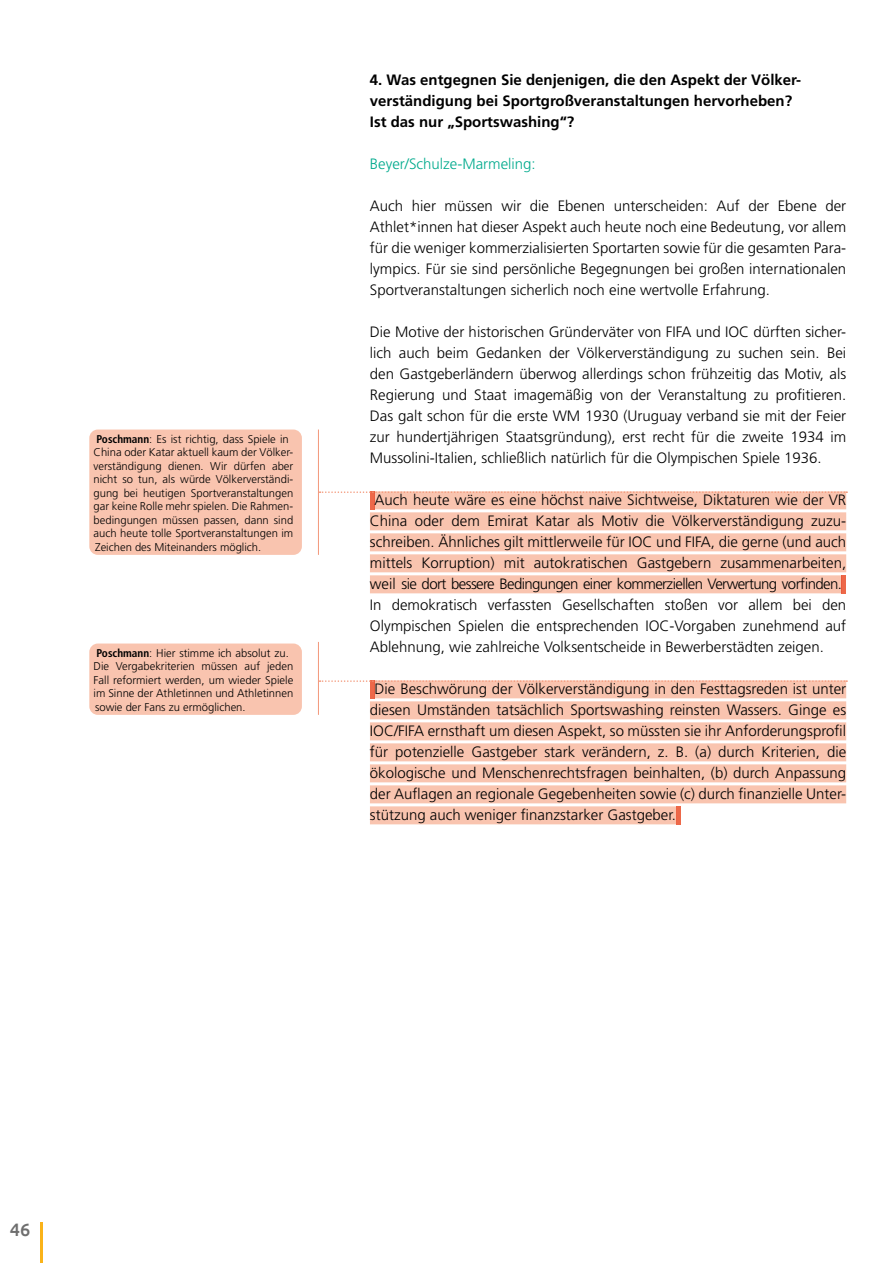
<style>
.page{position:relative;width:893px;height:1263px;background:#fff}
.page>*{position:absolute;margin:0;border:0;box-sizing:border-box;transform-origin:0 0}
.t1{font:500 18px "Ubuntu";color:#6e6e6e}
.t2{font:300 15px/21px "Frutiger";color:#000;text-align:justify}
.t3{font:700 15px/21px "Frutiger";color:#000}
.t4{font:300 15px "Frutiger";color:#00aa8d}
.t5{font:300 11.25px/13.5px "Frutiger";color:#000}
.s1{font-weight:700;font-stretch:condensed}
</style>
<div class="page">
<hr style="left:40px;top:1222px;width:3px;height:41px;background:#fab319">
<div style="left:375px;top:491px;width:471px;height:18px;background:#f9c4af"></div>
<div style="left:370px;top:512px;width:476px;height:18px;background:#f9c4af"></div>
<div style="left:370px;top:533px;width:476px;height:18px;background:#f9c4af"></div>
<div style="left:370px;top:554px;width:476px;height:18px;background:#f9c4af"></div>
<div style="left:370px;top:575px;width:471px;height:18px;background:#f9c4af"></div>
<div style="left:375px;top:680px;width:471px;height:18px;background:#f9c4af"></div>
<div style="left:370px;top:701px;width:476px;height:18px;background:#f9c4af"></div>
<div style="left:370px;top:722px;width:476px;height:18px;background:#f9c4af"></div>
<div style="left:370px;top:743px;width:476px;height:18px;background:#f9c4af"></div>
<div style="left:370px;top:764px;width:476px;height:18px;background:#f9c4af"></div>
<div style="left:370px;top:785px;width:476px;height:18px;background:#f9c4af"></div>
<div style="left:370px;top:806px;width:306px;height:18px;background:#f9c4af"></div>
<div style="left:370px;top:491px;width:5px;height:18px;background:#ed6849"></div>
<div style="left:841px;top:575px;width:5px;height:18px;background:#ed6849"></div>
<div style="left:370px;top:680px;width:5px;height:18px;background:#ed6849"></div>
<div style="left:676px;top:806px;width:5px;height:18px;background:#ed6849"></div>
<div style="left:89px;top:429px;width:213px;height:126px;background:#f9c4af;border-radius:9px"></div>
<div style="left:89px;top:643px;width:213px;height:72px;background:#f9c4af;border-radius:9px"></div>
<svg style="left:320px;top:491px;width:527px;height:2px"></svg>
<svg style="left:320px;top:680px;width:527px;height:2px"></svg>
<hr style="left:318px;top:429px;width:1px;height:126px;background:#f3987a">
<hr style="left:318px;top:642px;width:1px;height:73px;background:#f3987a">
<p class="t5" style="left:94px;top:432px;width:201px"><span class="s1">Poschmann</span>: Es ist richtig, dass Spiele in China oder Katar aktuell kaum der Völker&shy;verständigung dienen. Wir dürfen aber nicht so tun, als würde Völkerverständi&shy;gung bei heutigen Sportveranstaltungen gar keine Rolle mehr spielen. Die Rahmen&shy;bedingungen müssen passen, dann sind auch heute tolle Sportveranstaltungen im Zeichen des Miteinanders möglich.</p>
<p class="t5" style="left:94px;top:646px;width:201px"><span class="s1">Poschmann</span>: Hier stimme ich absolut zu.<br>Die Vergabekriterien müssen auf jeden Fall reformiert werden, um wieder Spiele im Sinne der Athletinnen und Athletinnen sowie der Fans zu ermöglichen.</p>
<p class="t3" style="left:370px;top:69px;width:433px">4. Was entgegnen Sie denjenigen, die den Aspekt der Völker&shy;verständigung bei Sportgroßveranstaltungen hervorheben?<br>Ist das nur „Sportswashing“?</p>
<p class="t4" style="left:370px;top:155px;width:167px">Beyer/Schulze-Marmeling:</p>
<p class="t2" style="left:370px;top:195px;width:478px">Auch hier müssen wir die Ebenen unterscheiden: Auf der Ebene der Athlet*innen hat dieser Aspekt auch heute noch eine Bedeutung, vor allem für die weniger kommerzialisierten Sportarten sowie für die gesamten Para&shy;lympics. Für sie sind persönliche Begegnungen bei großen internationalen Sportveranstaltungen sicherlich noch eine wertvolle Erfahrung.</p>
<p class="t2" style="left:370px;top:321px;width:478px">Die Motive der historischen Gründerväter von FIFA und IOC dürften sicher&shy;lich auch beim Gedanken der Völkerverständigung zu suchen sein. Bei den Gastgeberländern überwog allerdings schon frühzeitig das Motiv, als Regierung und Staat imagemäßig von der Veranstaltung zu profitieren.<br>Das galt schon für die erste WM 1930 (Uruguay verband sie mit der Feier zur hundertjährigen Staatsgründung), erst recht für die zweite 1934 im Mussolini-Italien, schließlich natürlich für die Olympischen Spiele 1936.</p>
<p class="t2" style="left:370px;top:489px;width:478px;text-align:left;text-indent:5px">Auch heute wäre es eine höchst naive Sichtweise, Diktaturen wie der VR China oder dem Emirat Katar als Motiv die Völkerverständigung zuzu&shy;schreiben. Ähnliches gilt mittlerweile für IOC und FIFA, die gerne (und auch mittels Korruption) mit autokratischen Gastgebern zusammenarbeiten, weil sie dort bessere Bedingungen einer kommerziellen Verwertung vorfinden.<br>In demokratisch verfassten Gesellschaften stoßen vor allem bei den Olympischen Spielen die entsprechenden IOC-Vorgaben zunehmend auf Ablehnung, wie zahlreiche Volksentscheide in Bewerberstädten zeigen.</p>
<p class="t2" style="left:370px;top:678px;width:478px;text-indent:5px">Die Beschwörung der Völkerverständigung in den Festtagsreden ist unter diesen Umständen tatsächlich Sportswashing reinsten Wassers. Ginge es IOC/FIFA ernsthaft um diesen Aspekt, so müssten sie ihr Anforderungsprofil für potenzielle Gastgeber stark verändern, z. B. (a) durch Kriterien, die ökologische und Menschenrechtsfragen beinhalten, (b) durch Anpassung der Auflagen an regionale Gegebenheiten sowie (c) durch finanzielle Unter&shy;stützung auch weniger finanzstarker Gastgeber.</p>
<p class="t1" style="left:10px;top:1218px;width:22px">46</p>
</div>
